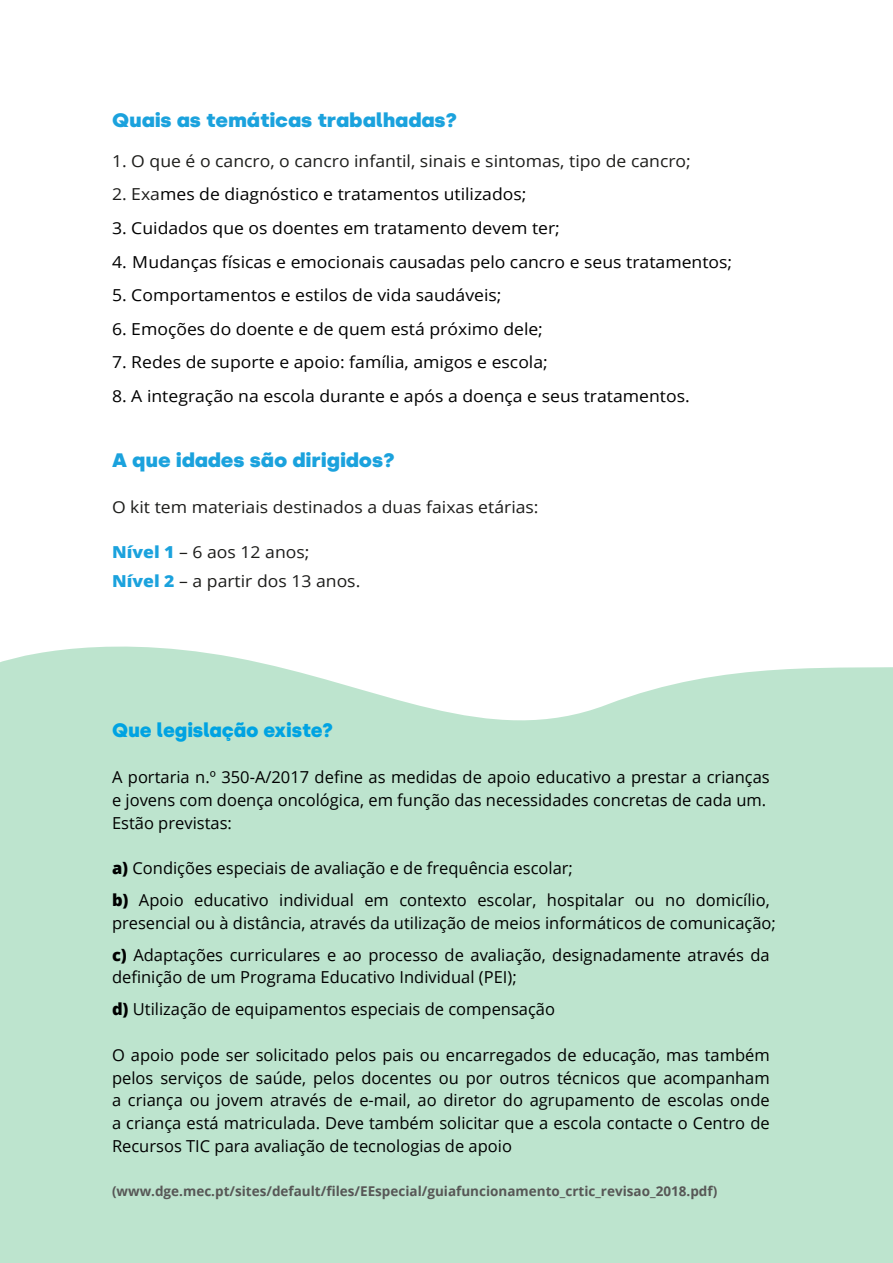
<style>
.page{position:relative;width:893px;height:1263px;background:#fff}
.page>*{position:absolute;margin:0;border:0;box-sizing:border-box;transform-origin:0 0}
.t1{font:900 19.5px "Silka";color:#1ba2dd;scale:1.07 1}
.t2{font:900 19.5px "Silka";color:#00a3e2}
.t3{font:16.5px/22.8px "Open Sans";color:#000}
.t4{font:16.5px "Open Sans";color:#000;scale:1.07 1}
.t5{font:16.5px/28.8px "Open Sans";color:#1d1d1b;scale:1.07 1}
.t6{font:700 13.5px "Open Sans";color:#575756}
.s1{color:#1d1d1b}
.s2{font-weight:800;color:#1ba2dd}
.s3{font-weight:800}
</style>
<div class="page">
<div style="left:0;top:646px;width:893px;height:617px;background:#bde4ce"></div>
<p class="t1" style="left:112px;top:109px;width:324px">Quais as temáticas trabalhadas?</p>
<p class="t5" style="left:112px;top:146px;width:542px">1. O que é o cancro, o cancro infantil, sinais e sintomas, tipo de cancro;</p>
<p class="t4" style="left:112px;top:183px;width:389px"><span class="s1">2. Exa</span>mes de diagnóstico e tratamentos utilizados;</p>
<p class="t4" style="left:112px;top:217px;width:420px">3. Cuidados que os doentes em tratamento devem ter;</p>
<p class="t4" style="left:112px;top:250px;width:581px">4. Mudanças físicas e emocionais causadas pelo cancro e seus tratamentos;</p>
<p class="t4" style="left:112px;top:284px;width:366px">5. Comportamentos e estilos de vida saudáveis;</p>
<p class="t4" style="left:112px;top:318px;width:404px">6. Emoções do doente e de quem está próximo dele;</p>
<p class="t4" style="left:112px;top:351px;width:409px">7. Redes de suporte e apoio: família, amigos e escola;</p>
<p class="t4" style="left:112px;top:385px;width:542px">8. A integração na escola durante e após a doença e seus tratamentos.</p>
<p class="t1" style="left:112px;top:449px;width:266px">A que idades são dirigidos?</p>
<p class="t5" style="left:112px;top:492px;width:400px">O kit tem materiais destinados a duas faixas etárias:</p>
<p class="t5" style="left:112px;top:538px;width:234px"><span class="s2">Nível 1</span> – 6 aos 12 anos;<br><span class="s2">Nível 2</span> – a partir dos 13 anos.</p>
<p class="t2" style="left:112px;top:719px;width:223px">Que legislação existe?</p>
<p class="t3" style="left:112px;top:765px;width:659px">A portaria n.º 350-A/2017 define as medidas de apoio educativo a prestar a crianças e jovens com doença oncológica, em função das necessidades concretas de cada um.<br>Estão previstas:</p>
<p class="t3" style="left:112px;top:852px;width:659px;line-height:31.8px"><span class="s3">a)</span> Condições especiais de avaliação e de frequência escolar;<br><span class="s3">b)</span> Apoio educativo individual em contexto escolar, hospitalar ou no domicílio,</p>
<p class="t3" style="left:112px;top:906px;width:665px;line-height:31.8px">presencial ou à distância, através da utilização de meios informáticos de comunicação; <span class="s3">c)</span> Adaptações curriculares e ao processo de avaliação, designadamente através da</p>
<p class="t3" style="left:112px;top:961px;width:445px;line-height:31.8px">definição de um Programa Educativo Individual (PEI);<br><span class="s3">d)</span> Utilização de equipamentos especiais de compensação</p>
<p class="t3" style="left:112px;top:1043px;width:659px;text-align:justify">O apoio pode ser solicitado pelos pais ou encarregados de educação, mas também pelos serviços de saúde, pelos docentes ou por outros técnicos que acompanham a criança ou jovem através de e-mail, ao diretor do agrupamento de escolas onde a criança está matriculada. Deve também solicitar que a escola contacte o Centro de Recursos TIC para avaliação de tecnologias de apoio</p>
<p class="t6" style="left:112px;top:1181px;width:607px">(www.dge.mec.pt/sites/default/files/EEspecial/guiafuncionamento_crtic_revisao_2018.pdf)</p>
</div>
